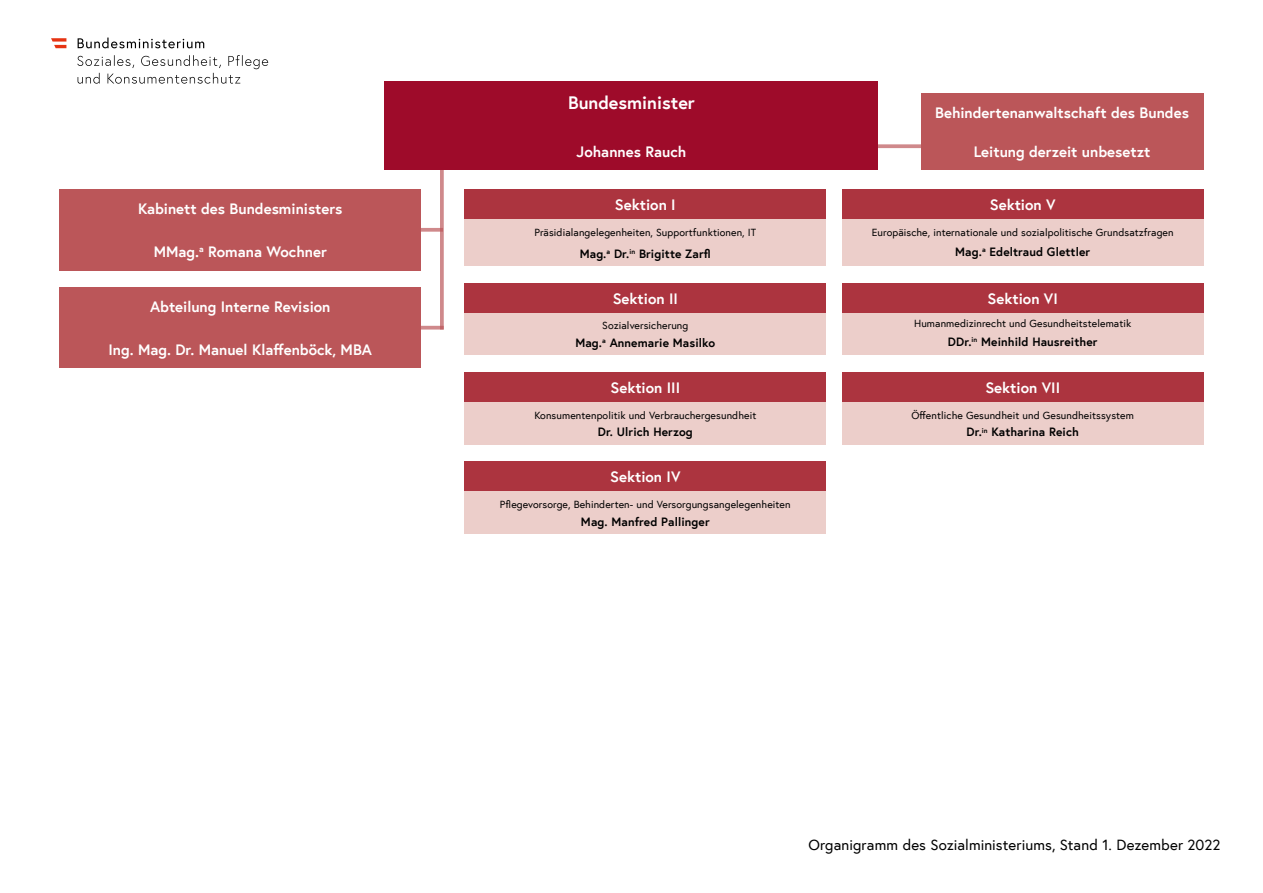
<style>
.page{position:relative;width:1263px;height:893px;background:#fff}
.page>*{position:absolute;margin:0;border:0;box-sizing:border-box;transform-origin:0 0}
.Sektion{font:700 18px "Europa Austria";color:#fff}
.Gruppe{font:700 15px "Europa Austria";color:#fff}
.Name_Gruppe{font:700 15px "Europa Austria";color:#fff}
.Abteilung{font:700 15px "Europa Austria";color:#fff}
.t1{font:15px "Europa Austria";letter-spacing:.005em;color:#000}
.Name_Abteilung{font:700 12px "Europa Austria";letter-spacing:.01em;color:#000}
.Bezeichnung_Abteilun{font:10.5px "Europa Austria";letter-spacing:.01em;color:#000}
</style>
<div class="page">
<svg style="left:77px;top:55px;width:191px;height:29px"></svg>
<svg style="left:78px;top:38px;width:126px;height:10px"></svg>
<svg style="left:51px;top:38px;width:15px;height:10px"></svg>
<svg style="left:440px;top:170px;width:4px;height:156px"></svg>
<svg style="left:878px;top:144px;width:43px;height:4px"></svg>
<svg style="left:421px;top:326px;width:23px;height:4px"></svg>
<svg style="left:421px;top:228px;width:22px;height:4px"></svg>
<div style="left:465px;top:402px;width:361px;height:42px;background:#ecceca"></div>
<div style="left:465px;top:372px;width:361px;height:30px;background:#ac343f"></div>
<div style="left:465px;top:491px;width:361px;height:43px;background:#ecceca"></div>
<div style="left:465px;top:462px;width:361px;height:29px;background:#ac343f"></div>
<div style="left:842px;top:219px;width:361px;height:47px;background:#ecceca"></div>
<div style="left:842px;top:189px;width:361px;height:30px;background:#ac343f"></div>
<div style="left:842px;top:311px;width:361px;height:44px;background:#ecceca"></div>
<div style="left:842px;top:283px;width:361px;height:30px;background:#ac343f"></div>
<div style="left:842px;top:402px;width:361px;height:42px;background:#ecceca"></div>
<div style="left:842px;top:372px;width:361px;height:30px;background:#ac343f"></div>
<div style="left:465px;top:219px;width:361px;height:47px;background:#ecceca"></div>
<div style="left:465px;top:189px;width:361px;height:30px;background:#ac343f"></div>
<div style="left:465px;top:313px;width:361px;height:42px;background:#ecceca"></div>
<div style="left:465px;top:283px;width:361px;height:30px;background:#ac343f"></div>
<div style="left:60px;top:287px;width:361px;height:81px;background:#bb5659"></div>
<div style="left:60px;top:189px;width:361px;height:81px;background:#bb5659"></div>
<div style="left:921px;top:93px;width:282px;height:39px;background:#bb5659"></div>
<div style="left:385px;top:123px;width:493px;height:47px;background:#9e0b2a"></div>
<div style="left:385px;top:81px;width:493px;height:42px;background:#9e0b2a"></div>
<div style="left:921px;top:132px;width:282px;height:38px;background:#bb5659"></div>
<h1 class="Sektion" style="left:568px;top:90px;width:128px">Bundesminister</h1>
<h1 class="Gruppe" style="left:935px;top:103px;width:255px">Behindertenanwaltschaft des Bundes</h1>
<h1 class="Gruppe" style="left:577px;top:141px;width:111px">Johannes Rauch</h1>
<p class="Name_Gruppe" style="left:974px;top:141px;width:178px">Leitung derzeit unbesetzt</p>
<h1 class="Gruppe" style="left:138px;top:199px;width:206px">Kabinett des Bundesministers</h1>
<h1 class="Abteilung" style="left:615px;top:195px;width:62px">Sektion I</h1>
<h1 class="Abteilung" style="left:990px;top:195px;width:67px">Sektion V</h1>
<h2 class="Bezeichnung_Abteilun" style="left:534px;top:225px;width:223px">Präsidialangelegenheiten, Supportfunktionen, IT</h2>
<h2 class="Bezeichnung_Abteilun" style="left:872px;top:225px;width:303px">Europäische, internationale und sozialpolitische Grundsatzfragen</h2>
<p class="Name_Gruppe" style="left:154px;top:241px;width:175px">MMag.<sup>a</sup> Romana Wochner</p>
<p class="Name_Abteilung" style="left:580px;top:245px;width:133px">Mag.<sup>a</sup> Dr.<sup>in</sup> Brigitte Zarfl</p>
<p class="Name_Abteilung" style="left:955px;top:243px;width:137px">Mag.<sup>a</sup> Edeltraud Glettler</p>
<h1 class="Gruppe" style="left:150px;top:297px;width:182px">Abteilung Interne Revision</h1>
<h1 class="Abteilung" style="left:613px;top:288px;width:67px">Sektion II</h1>
<h1 class="Abteilung" style="left:987px;top:288px;width:72px">Sektion VI</h1>
<h2 class="Bezeichnung_Abteilun" style="left:602px;top:319px;width:88px">Sozialversicherung</h2>
<h2 class="Bezeichnung_Abteilun" style="left:914px;top:317px;width:219px">Humanmedizinrecht und Gesundheitstelematik</h2>
<p class="Name_Gruppe" style="left:108px;top:339px;width:265px">Ing. Mag. Dr. Manuel Klaffenböck, MBA</p>
<p class="Name_Abteilung" style="left:575px;top:335px;width:141px">Mag.<sup>a</sup> Annemarie Masilko</p>
<p class="Name_Abteilung" style="left:948px;top:334px;width:151px">DDr.<sup>in</sup> Meinhild Hausreither</p>
<h1 class="Abteilung" style="left:610px;top:377px;width:71px">Sektion III</h1>
<h1 class="Abteilung" style="left:985px;top:377px;width:76px">Sektion VII</h1>
<h2 class="Bezeichnung_Abteilun" style="left:534px;top:408px;width:223px">Konsumentenpolitik und Verbrauchergesundheit</h2>
<h2 class="Bezeichnung_Abteilun" style="left:911px;top:408px;width:224px">Öffentliche Gesundheit und Gesundheitssystem</h2>
<p class="Name_Abteilung" style="left:598px;top:424px;width:97px">Dr. Ulrich Herzog</p>
<p class="Name_Abteilung" style="left:966px;top:424px;width:114px">Dr.<sup>in</sup> Katharina Reich</p>
<h1 class="Abteilung" style="left:610px;top:467px;width:72px">Sektion IV</h1>
<h2 class="Bezeichnung_Abteilun" style="left:500px;top:498px;width:292px">Pflegevorsorge, Behinderten- und Versorgungsangelegenheiten</h2>
<p class="Name_Abteilung" style="left:581px;top:513px;width:130px">Mag. Manfred Pallinger</p>
<h2 class="t1" style="left:808px;top:836px;width:414px">Organigramm des Sozialministeriums, Stand 1. Dezember 2022</h2>
</div>
